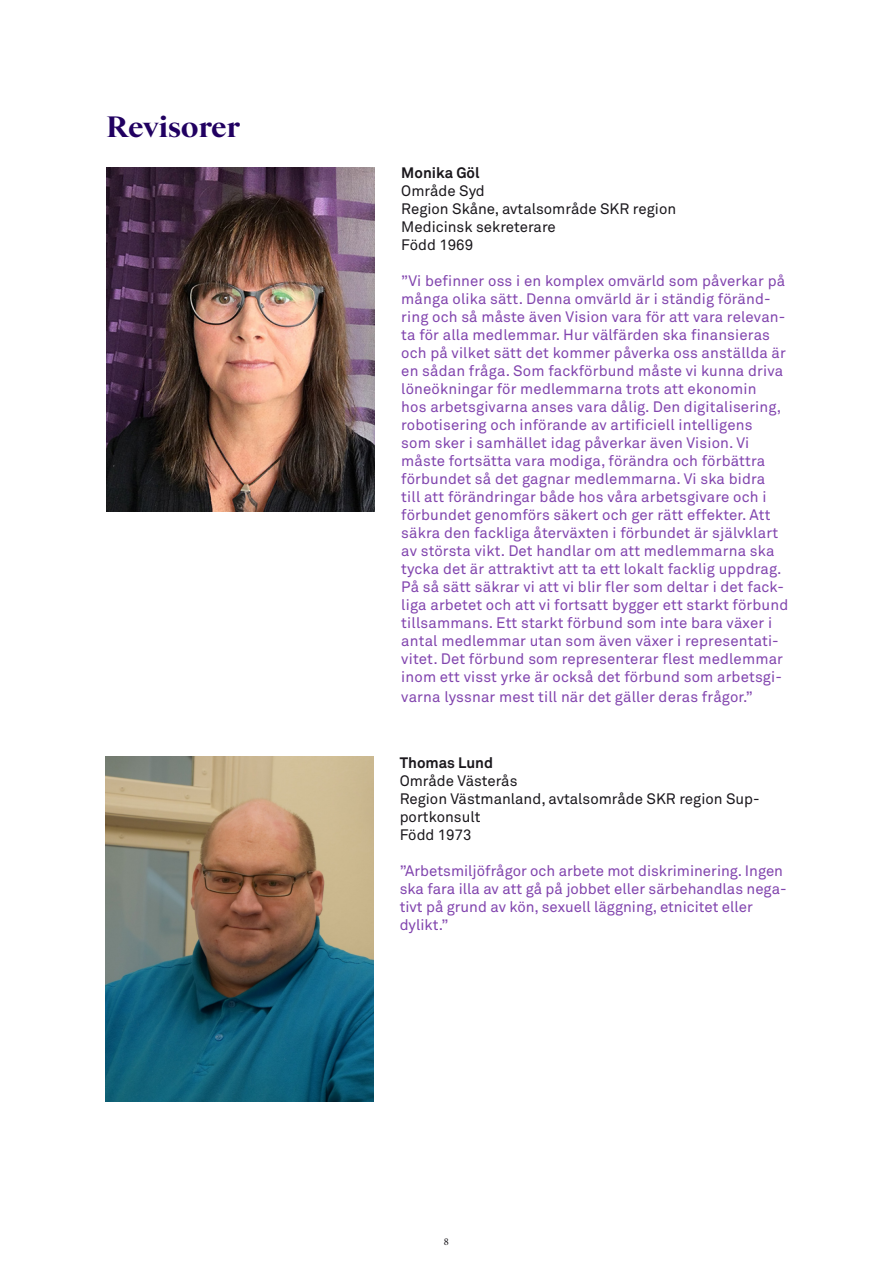
<style>
.page{position:relative;width:893px;height:1263px;background:#fff}
.page>*{position:absolute;margin:0;border:0;box-sizing:border-box;transform-origin:0 0}
.Brd1{font:800 30px "Starling";letter-spacing:-.005em;color:#210061}
.t1{font:15px/18px "Akkurat";letter-spacing:.01em;color:#8144ae}
.t2{font:15px/18px "Akkurat";color:#1a171c}
.t3{font:700 15px "Akkurat";color:#1a171c}
.t4{font:10.5px "Minion Pro";color:#1a171c}
</style>
<div class="page">
<img style="left:105px;top:757px;width:268px;height:344px">
<img style="left:107px;top:167px;width:268px;height:345px">
<p class="Brd1" style="left:106px;top:109px;width:135px">Revisorer</p>
<p class="t3" style="left:401px;top:163px;width:80px">Monika Göl</p>
<p class="t2" style="left:401px;top:182px;width:85px">Område Syd</p>
<p class="t2" style="left:401px;top:200px;width:276px">Region Skåne, avtalsområde SKR region</p>
<p class="t2" style="left:401px;top:218px;width:156px">Medicinsk sekreterare</p>
<p class="t2" style="left:401px;top:236px;width:73px">Född 1969</p>
<p class="t1" style="left:401px;top:272px;width:388px">”Vi befinner oss i en komplex omvärld som påverkar på många olika sätt. Denna omvärld är i ständig föränd&shy;ring och så måste även Vision vara för att vara relevan&shy;ta för alla medlemmar. Hur välfärden ska finansieras och på vilket sätt det kommer påverka oss anställda är en sådan fråga. Som fackförbund måste vi kunna driva löneökningar för medlemmarna trots att ekonomin<br>hos arbetsgivarna anses vara dålig. Den digitalisering, robotisering och införande av artificiell intelligens<br>som sker i samhället idag påverkar även Vision. Vi måste fortsätta vara modiga, förändra och förbättra förbundet så det gagnar medlemmarna. Vi ska bidra<br>till att förändringar både hos våra arbetsgivare och i förbundet genomförs säkert och ger rätt effekter. Att säkra den fackliga återväxten i förbundet är självklart av största vikt. Det handlar om att medlemmarna ska tycka det är attraktivt att ta ett lokalt facklig uppdrag.<br>På så sätt säkrar vi att vi blir fler som deltar i det fack&shy;liga arbetet och att vi fortsatt bygger ett starkt förbund tillsammans. Ett starkt förbund som inte bara växer i antal medlemmar utan som även växer i representati&shy;vitet. Det förbund som representerar flest medlemmar inom ett visst yrke är också det förbund som arbetsgi-</p>
<p class="t1" style="left:401px;top:688px;width:353px">varna lyssnar mest till när det gäller deras frågor.”</p>
<p class="t3" style="left:400px;top:753px;width:95px">Thomas Lund</p>
<p class="t2" style="left:400px;top:772px;width:119px">Område Västerås</p>
<p class="t2" style="left:400px;top:790px;width:362px">Region Västmanland, avtalsområde SKR region Sup&shy;portkonsult</p>
<p class="t2" style="left:400px;top:826px;width:73px">Född 1973</p>
<p class="t1" style="left:400px;top:862px;width:388px">”Arbetsmiljöfrågor och arbete mot diskriminering. Ingen ska fara illa av att gå på jobbet eller särbehandlas nega&shy;tivt på grund av kön, sexuell läggning, etnicitet eller dylikt.”</p>
<p class="t4" style="left:444px;top:1235px;width:7px">8</p>
</div>
